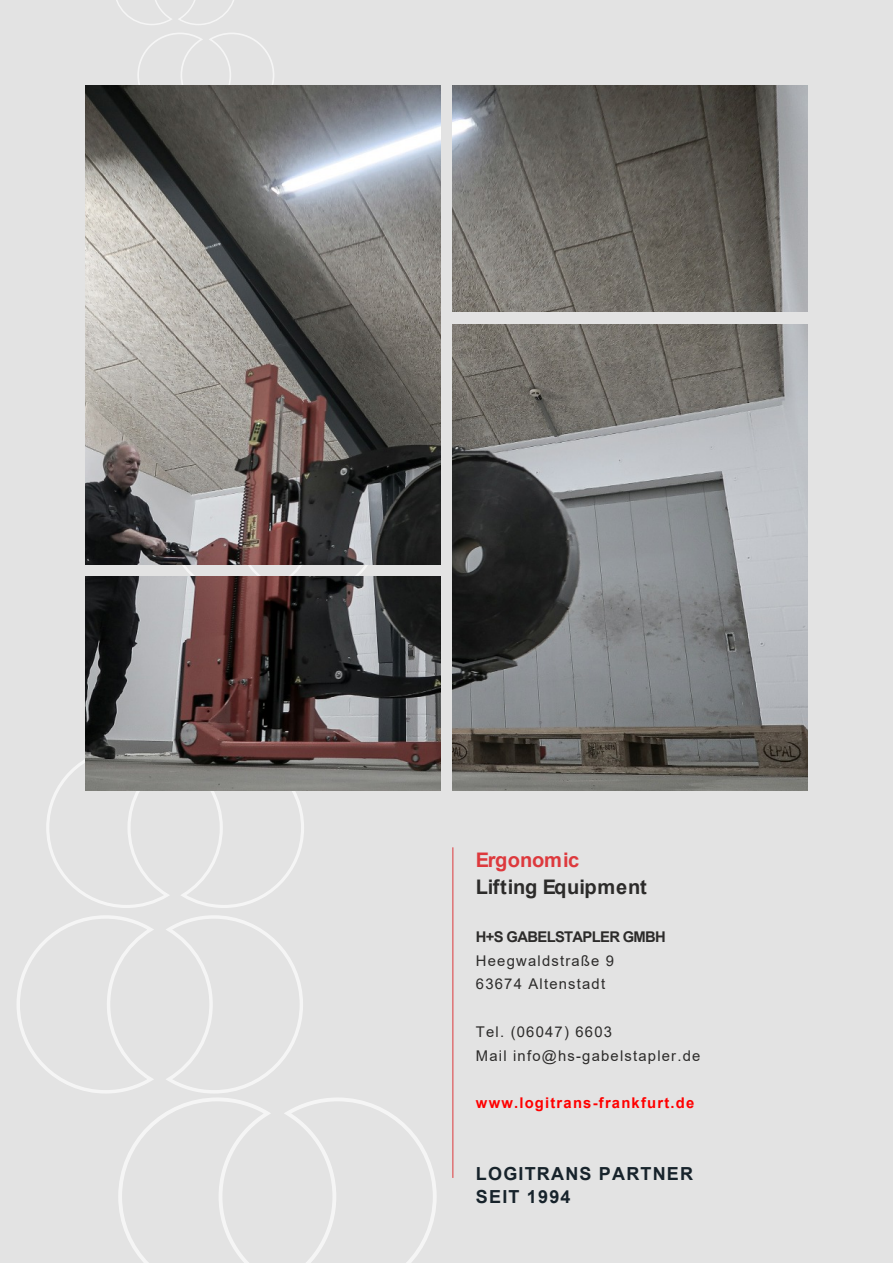
<style>
.page{position:relative;width:893px;height:1263px;background:#e3e3e3}
.page>*{position:absolute;margin:0;border:0;box-sizing:border-box;transform-origin:0 0}
.t1{font:700 20.1px "Arial";letter-spacing:.005em;color:#2c2b2a}
.t2{font:700 20.1px "Arial";letter-spacing:-.01em;color:#dd393d}
.t3{font:700 18px/23.9px "Arial";letter-spacing:.065em;color:#17232b}
.t4{font:14.85px/23.9px "Arial";letter-spacing:.08em;color:#2c2b2a}
.t5{font:700 14.85px "Arial";letter-spacing:.08em;color:#f00}
.t6{font:700 14.85px "Arial";letter-spacing:-.05em;color:#2c2b2a}
</style>
<div class="page">
<svg style="left:17px;top:564px;width:420px;height:699px"></svg>
<svg style="left:137px;top:33px;width:137px;height:52px"></svg>
<svg style="left:116px;top:0;width:118px;height:25px"></svg>
<img style="left:85px;top:85px;width:355px;height:479px">
<img style="left:453px;top:85px;width:355px;height:227px">
<img style="left:85px;top:577px;width:355px;height:214px">
<img style="left:453px;top:325px;width:355px;height:466px">
<hr style="left:453px;top:847px;width:1px;height:331px;background:#dd393d">
<h1 class="t2" style="left:476px;top:853px;width:105px">Ergonomic</h1>
<h1 class="t1" style="left:476px;top:879px;width:172px">Lifting Equipment</h1>
<p class="t6" style="left:476px;top:931px;width:191px">H+S GABELSTAPLER GMBH</p>
<p class="t4" style="left:476px;top:950px;width:140px">Heegwaldstraße 9<br>63674 Altenstadt</p>
<p class="t4" style="left:476px;top:1021px;width:226px">Tel. (06047) 6603<br>Mail info@hs-gabelstapler.de</p>
<p class="t5" style="left:476px;top:1097px;width:220px">www.logitrans-frankfurt.de</p>
<p class="t3" style="left:476px;top:1163px;width:219px">LOGITRANS PARTNER<br>SEIT 1994</p>
</div>
